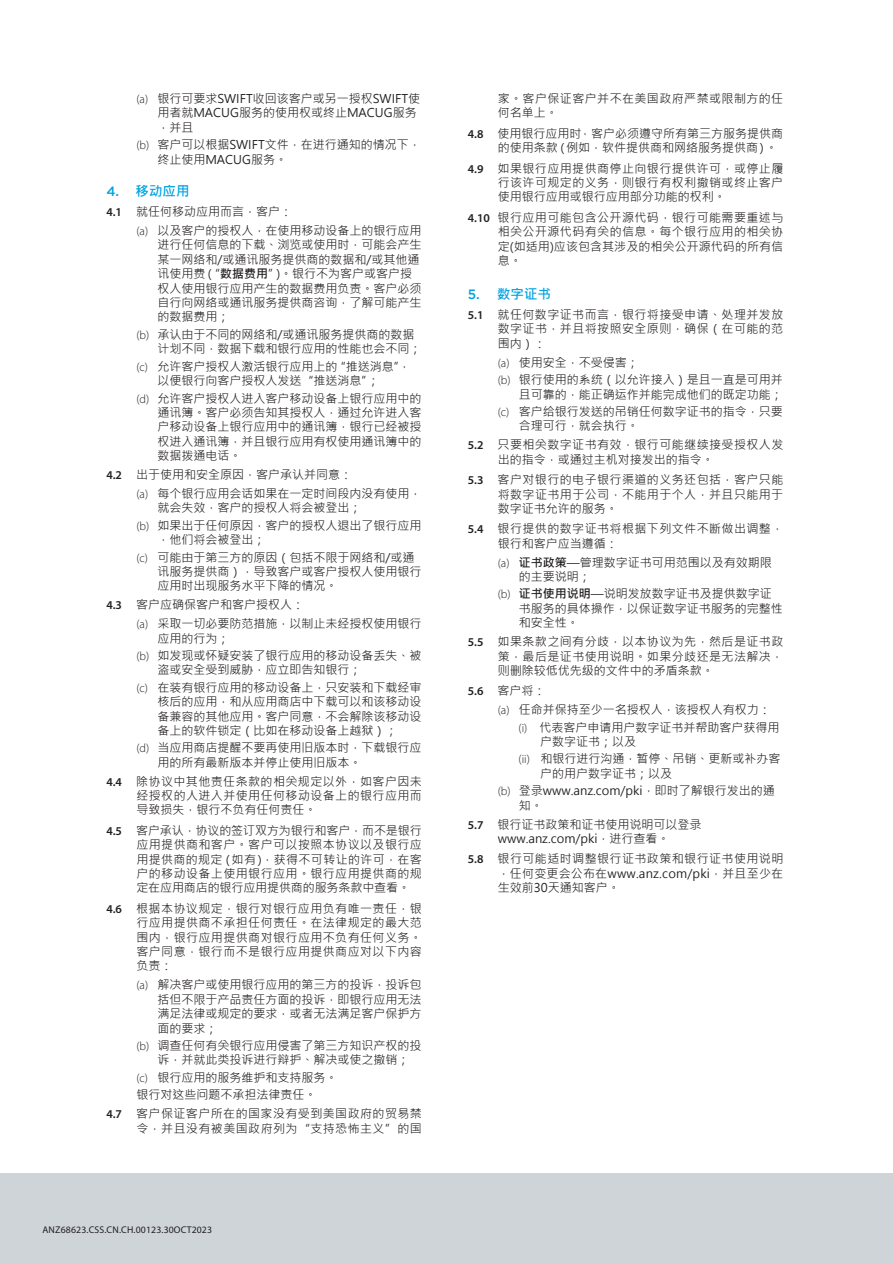
<style>
.page{position:relative;width:893px;height:1263px;background:#fff}
.page>*{position:absolute;margin:0;border:0;box-sizing:border-box;transform-origin:0 0}
.t1{font:700 13.5px "Microsoft Jheng Hei";color:#00a2e1}
.t2{font:12px/14.4px "Microsoft Jheng Hei";color:#231f20}
.t3{font:12px/14.4px "Microsoft Jheng Hei";letter-spacing:.035em;color:#231f20}
.t4{font:9.75px "Myriad Pro";letter-spacing:.015em;color:#231f20}
.s1{font-family:"Myriad Pro";font-weight:300}
.s2{font-family:"Gotham";font-weight:500}
.s3{font-family:"Myriad Pro";font-weight:600}
.s4{font-weight:700}
</style>
<div class="page">
<div style="left:0;top:1174px;width:893px;height:89px;background:#ced4d8"></div>
<p class="t2" style="left:157px;top:91px;width:264px;text-indent:-21px"><span class="s1">(a)</span> 银行可要求SWIFT收回该客户或另一授权SWIFT使用者就MACUG服务的使用权或终止MACUG服务，并且</p>
<p class="t2" style="left:157px;top:138px;width:265px;text-indent:-21px"><span class="s1">(b)</span> 客户可以根据SWIFT文件，在进行通知的情况下，终止使用MACUG服务。</p>
<p class="t1" style="left:106px;top:182px;width:85px"><span class="s2">4.</span> 移动应用</p>
<p class="t2" style="left:136px;top:202px;width:287px;line-height:18.9px;text-indent:-30px"><span class="s3">4.1</span> 就任何移动应用而言，客户：<br><span class="s1">(a)</span> 以及客户的授权人，在使用移动设备上的银行应用</p>
<p class="t2" style="left:157px;top:238px;width:266px">进行任何信息的下载、浏览或使用时，可能会产生某一网络和/或通讯服务提供商的数据和/或其他通讯使用费 (“<span class="s4">数据费用</span>”)。银行不为客户或客户授权人使用银行应用产生的数据费用负责。客户必须自行向网络或通讯服务提供商咨询，了解可能产生的数据费用；</p>
<p class="t2" style="left:157px;top:327px;width:266px;text-indent:-21px"><span class="s1">(b)</span> 承认由于不同的网络和/或通讯服务提供商的数据计划不同，数据下载和银行应用的性能也会不同；</p>
<p class="t2" style="left:157px;top:359px;width:255px;text-indent:-21px"><span class="s1">(c)</span> 允许客户授权人激活银行应用上的“推送消息”，以便银行向客户授权人发送“推送消息”；</p>
<p class="t2" style="left:157px;top:391px;width:266px;text-align:justify;text-indent:-21px"><span class="s1">(d)</span> 允许客户授权人进入客户移动设备上银行应用中的通讯簿。客户必须告知其授权人，通过允许进入客户移动设备上银行应用中的通讯簿，银行已经被授权进入通讯簿，并且银行应用有权使用通讯簿中的数据拨通电话。</p>
<p class="t2" style="left:136px;top:465px;width:287px;line-height:18.9px;text-indent:-30px"><span class="s3">4.2</span> 出于使用和安全原因，客户承认并同意：<br><span class="s1">(a)</span> 每个银行应用会话如果在一定时间段内没有使用，</p>
<p class="t2" style="left:136px;top:499px;width:287px;line-height:17.4px;text-indent:21px">就会失效，客户的授权人将会被登出；<br><span class="s1">(b)</span> 如果出于任何原因，客户的授权人退出了银行应用</p>
<p class="t2" style="left:136px;top:531px;width:280px;line-height:17.4px;text-indent:21px">，他们将会被登出；<br><span class="s1">(c)</span> 可能由于第三方的原因（包括不限于网络和/或通</p>
<p class="t2" style="left:157px;top:564px;width:266px">讯服务提供商），导致客户或客户授权人使用银行应用时出现服务水平下降的情况。</p>
<p class="t2" style="left:136px;top:595px;width:287px;line-height:18.9px;text-indent:-30px"><span class="s3">4.3</span> 客户应确保客户和客户授权人：<br><span class="s1">(a)</span> 采取一切必要防范措施，以制止未经授权使用银行</p>
<p class="t2" style="left:136px;top:629px;width:287px;line-height:17.4px;text-indent:21px">应用的行为；<br><span class="s1">(b)</span> 如发现或怀疑安装了银行应用的移动设备丢失、被</p>
<p class="t2" style="left:136px;top:661px;width:287px;line-height:17.4px;text-indent:21px">盗或安全受到威胁，应立即告知银行；<br><span class="s1">(c)</span> 在装有银行应用的移动设备上，只安装和下载经审</p>
<p class="t2" style="left:157px;top:694px;width:266px;text-align:justify">核后的应用，和从应用商店中下载可以和该移动设备兼容的其他应用。客户同意，不会解除该移动设备上的软件锁定（比如在移动设备上越狱）；</p>
<p class="t2" style="left:157px;top:741px;width:266px;text-indent:-21px"><span class="s1">(d)</span> 当应用商店提醒不要再使用旧版本时，下载银行应用的所有最新版本并停止使用旧版本。</p>
<p class="t2" style="left:136px;top:774px;width:287px;text-align:justify;text-indent:-30px"><span class="s3">4.4</span> 除协议中其他责任条款的相关规定以外，如客户因未经授权的人进入并使用任何移动设备上的银行应用而导致损失，银行不负有任何责任。</p>
<p class="t2" style="left:136px;top:823px;width:287px;text-align:justify;text-indent:-30px"><span class="s3">4.5</span> 客户承认，协议的签订双方为银行和客户，而不是银行应用提供商和客户。客户可以按照本协议以及银行应用提供商的规定（如有），获得不可转让的许可，在客户的移动设备上使用银行应用。银行应用提供商的规定在应用商店的银行应用提供商的服务条款中查看。</p>
<p class="t2" style="left:136px;top:901px;width:287px;text-align:justify;text-indent:-30px"><span class="s3">4.6</span> 根据本协议规定，银行对银行应用负有唯一责任，银行应用提供商不承担任何责任。在法律规定的最大范围内，银行应用提供商对银行应用不负有任何义务。客户同意，银行而不是银行应用提供商应对以下内容负责：</p>
<p class="t2" style="left:157px;top:978px;width:266px;text-align:justify;text-indent:-21px"><span class="s1">(a)</span> 解决客户或使用银行应用的第三方的投诉，投诉包括但不限于产品责任方面的投诉，即银行应用无法满足法律或规定的要求，或者无法满足客户保护方面的要求；</p>
<p class="t2" style="left:157px;top:1038px;width:266px;text-indent:-21px"><span class="s1">(b)</span> 调查任何有关银行应用侵害了第三方知识产权的投诉，并就此类投诉进行辩护、解决或使之撤销；</p>
<p class="t2" style="left:136px;top:1069px;width:203px;line-height:17.4px"><span class="s1">(c)</span> 银行应用的服务维护和支持服务。银行对这些问题不承担法律责任。</p>
<p class="t3" style="left:106px;top:1106px;width:317px;text-align:right"><span class="s3">4.7</span> 客户保证客户所在的国家没有受到美国政府的贸易禁令，并且没有被美国政府列为“支持恐怖主义”的国</p>
<p class="t4" style="left:43px;top:1223px;width:171px">ANZ68623.CSS.CN.CH.00123.30OCT2023</p>
<p class="t3" style="left:498px;top:91px;width:287px">家。客户保证客户并不在美国政府严禁或限制方的任何名单上。</p>
<p class="t2" style="left:498px;top:126px;width:287px;text-indent:-30px"><span class="s3">4.8</span> 使用银行应用时，客户必须遵守所有第三方服务提供商的使用条款（例如，软件提供商和网络服务提供商）。</p>
<p class="t2" style="left:498px;top:161px;width:287px;text-align:justify;text-indent:-30px"><span class="s3">4.9</span> 如果银行应用提供商停止向银行提供许可，或停止履行该许可规定的义务，则银行有权利撤销或终止客户使用银行应用或银行应用部分功能的权利。</p>
<p class="t2" style="left:498px;top:210px;width:287px;text-align:justify;text-indent:-30px"><span class="s3">4.10</span> 银行应用可能包含公开源代码，银行可能需要重述与相关公开源代码有关的信息。每个银行应用的相关协定(如适用)应该包含其涉及的相关公开源代码的所有信息。</p>
<p class="t1" style="left:468px;top:285px;width:85px"><span class="s2">5.</span> 数字证书</p>
<p class="t2" style="left:498px;top:307px;width:287px;text-align:justify;text-indent:-30px"><span class="s3">5.1</span> 就任何数字证书而言，银行将接受申请、处理并发放数字证书，并且将按照安全原则，确保（在可能的范围内）：</p>
<p class="t2" style="left:498px;top:354px;width:287px;line-height:17.4px"><span class="s1">(a)</span> 使用安全，不受侵害；<br><span class="s1">(b)</span> 银行使用的系统（以允许接入）是且一直是可用并</p>
<p class="t2" style="left:498px;top:385px;width:287px;line-height:17.4px;text-align:right">且可靠的，能正确运作并能完成他们的既定功能；<br><span class="s1">(c)</span> 客户给银行发送的吊销任何数字证书的指令，只要</p>
<p class="t3" style="left:468px;top:417px;width:317px;line-height:18.9px;text-indent:51px">合理可行，就会执行。<br><span class="s3">5.2</span> 只要相关数字证书有效，银行可能继续接受授权人发</p>
<p class="t3" style="left:468px;top:449px;width:317px;line-height:20.4px;text-indent:30px">出的指令，或通过主机对接发出的指令。<br><span class="s3">5.3</span> 客户对银行的电子银行渠道的义务还包括，客户只能</p>
<p class="t3" style="left:498px;top:487px;width:287px">将数字证书用于公司，不能用于个人，并且只能用于数字证书允许的服务。</p>
<p class="t3" style="left:498px;top:522px;width:287px;text-indent:-30px"><span class="s3">5.4</span> 银行提供的数字证书将根据下列文件不断做出调整，银行和客户应当遵循：</p>
<p class="t2" style="left:519px;top:555px;width:254px;text-indent:-21px"><span class="s1">(a)</span> <span class="s4">证书政策</span>—管理数字证书可用范围以及有效期限的主要说明；</p>
<p class="t2" style="left:519px;top:587px;width:266px;text-indent:-21px"><span class="s1">(b)</span> <span class="s4">证书使用说明</span>—说明发放数字证书及提供数字证书服务的具体操作，以保证数字证书服务的完整性和安全性。</p>
<p class="t2" style="left:498px;top:634px;width:287px;text-align:justify;text-indent:-30px"><span class="s3">5.5</span> 如果条款之间有分歧，以本协议为先，然后是证书政策，最后是证书使用说明。如果分歧还是无法解决，则删除较低优先级的文件中的矛盾条款。</p>
<p class="t2" style="left:498px;top:681px;width:275px;line-height:18.9px;text-indent:-30px"><span class="s3">5.6</span> 客户将：<br><span class="s1">(a)</span> 任命并保持至少一名授权人，该授权人有权力：</p>
<p class="t2" style="left:540px;top:720px;width:241px;text-indent:-21px"><span class="s1">(i)</span> 代表客户申请用户数字证书并帮助客户获得用户数字证书；以及</p>
<p class="t2" style="left:540px;top:752px;width:242px;text-indent:-21px"><span class="s1">(ii)</span> 和银行进行沟通，暂停、吊销、更新或补办客户的用户数字证书；以及</p>
<p class="t2" style="left:519px;top:784px;width:257px;text-indent:-21px"><span class="s1">(b)</span> 登录www.anz.com/pki，即时了解银行发出的通知。</p>
<p class="t2" style="left:468px;top:817px;width:235px;text-align:center"><span class="s3">5.7</span> 银行证书政策和证书使用说明可以登录www.anz.com/pki，进行查看。</p>
<p class="t2" style="left:498px;top:852px;width:287px;text-align:justify;text-indent:-30px"><span class="s3">5.8</span> 银行可能适时调整银行证书政策和银行证书使用说明，任何变更会公布在www.anz.com/pki，并且至少在生效前30天通知客户。</p>
</div>
